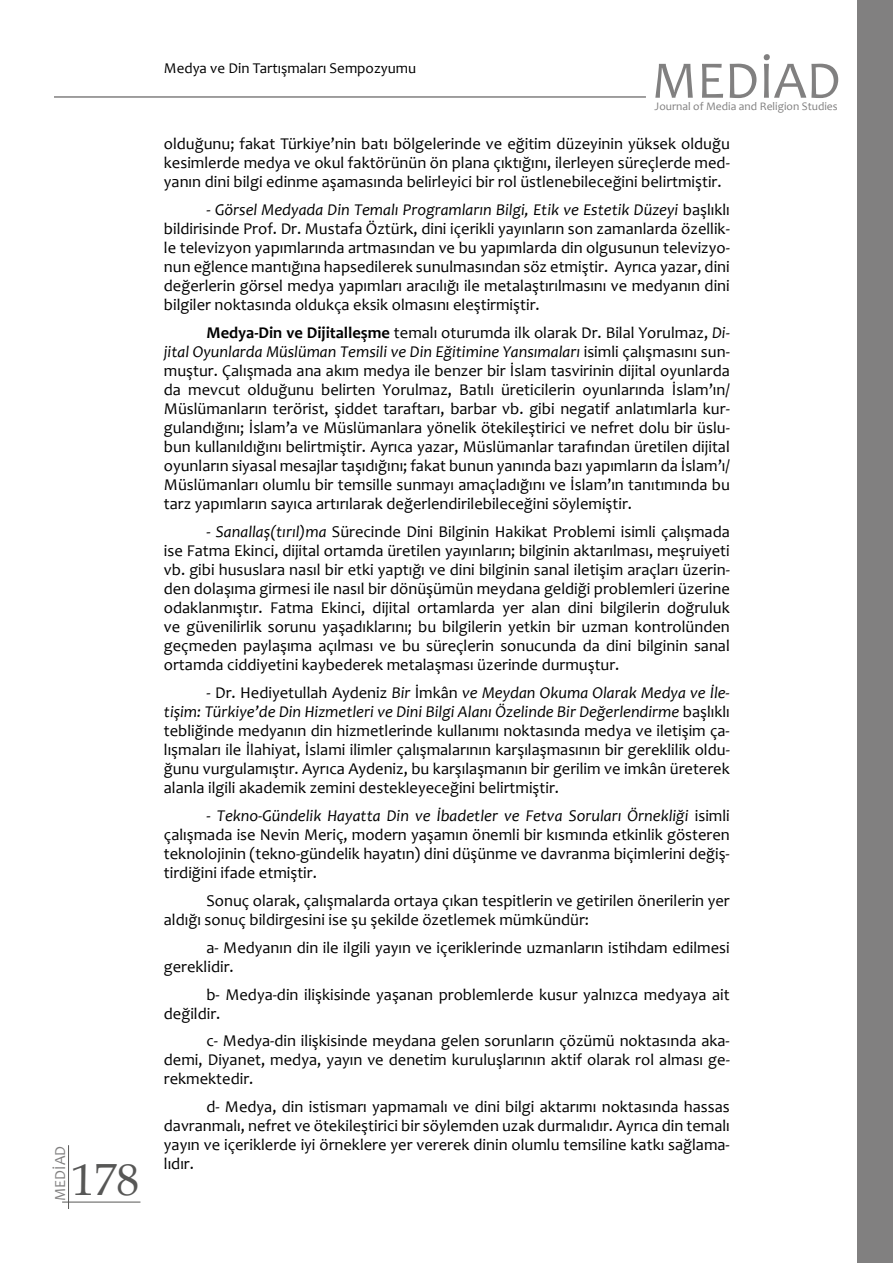
<style>
.page{position:relative;width:893px;height:1263px;background:#fff}
.page>*{position:absolute;margin:0;border:0;box-sizing:border-box;transform-origin:0 0}
.t1{font:53.25px "Candara";color:#818080}
.t2{font:45px "Book Antiqua";color:#575756}
.t3{font:16.5px/19px "Candara";color:#000;text-align:justify}
.t4{font:15.45px "Candara";color:#818080}
.t5{font:15px "Candara";color:#000}
.t6{font:11.55px "Candara";color:#818080}
.s1{font-style:italic}
.s2{font-weight:700}
</style>
<div class="page">
<hr style="left:68px;top:1145px;width:1px;height:64px;background:#575756">
<hr style="left:62px;top:1202px;width:78px;height:1px;background:#575756">
<hr style="left:54px;top:96px;width:592px;height:2px;background:#818080">
<div style="left:858px;top:0;width:35px;height:1263px;background:#818080"></div>
<p class="t4" style="left:50px;top:1201px;width:56px;rotate:-90deg">MEDİAD</p>
<h2 class="t2" style="left:72px;top:1148px;width:69px">178</h2>
<p class="t5" style="left:164px;top:58px;width:254px">Medya ve Din Tartışmaları Sempozyumu</p>
<h1 class="t1" style="left:652px;top:47px;width:191px">MEDİAD</h1>
<p class="t6" style="left:655px;top:99px;width:185px">Journal of Media and Religion Studies</p>
<p class="t3" style="left:164px;top:135px;width:567px">olduğunu; fakat Türkiye’nin batı bölgelerinde ve eğitim düzeyinin yüksek olduğu kesimlerde medya ve okul faktörünün ön plana çıktığını, ilerleyen süreçlerde med&shy;yanın dini bilgi edinme aşamasında belirleyici bir rol üstlenebileceğini belirtmiştir.</p>
<p class="t3" style="left:164px;top:200px;width:567px;text-indent:43px">- <span class="s1">Görsel Medyada Din Temalı Programların Bilgi, Etik ve Estetik Düzeyi</span> başlıklı bildirisinde Prof. Dr. Mustafa Öztürk, dini içerikli yayınların son zamanlarda özellik&shy;le televizyon yapımlarında artmasından ve bu yapımlarda din olgusunun televizyo&shy;nun eğlence mantığına hapsedilerek sunulmasından söz etmiştir. Ayrıca yazar, dini değerlerin görsel medya yapımları aracılığı ile metalaştırılmasını ve medyanın dini bilgiler noktasında oldukça eksik olmasını eleştirmiştir.</p>
<p class="t3" style="left:164px;top:323px;width:567px;text-indent:43px"><span class="s2">Medya-Din ve Dijitalleşme</span> temalı oturumda ilk olarak Dr. Bilal Yorulmaz, <span class="s1">Di&shy;jital Oyunlarda Müslüman Temsili ve Din Eğitimine Yansımaları</span> isimli çalışmasını sun&shy;muştur. Çalışmada ana akım medya ile benzer bir İslam tasvirinin dijital oyunlarda da mevcut olduğunu belirten Yorulmaz, Batılı üreticilerin oyunlarında İslam’ın/ Müslümanların terörist, şiddet taraftarı, barbar vb. gibi negatif anlatımlarla kur&shy;gulandığını; İslam’a ve Müslümanlara yönelik ötekileştirici ve nefret dolu bir üslu&shy;bun kullanıldığını belirtmiştir. Ayrıca yazar, Müslümanlar tarafından üretilen dijital oyunların siyasal mesajlar taşıdığını; fakat bunun yanında bazı yapımların da İslam’ı/ Müslümanları olumlu bir temsille sunmayı amaçladığını ve İslam’ın tanıtımında bu tarz yapımların sayıca artırılarak değerlendirilebileceğini söylemiştir.</p>
<p class="t3" style="left:164px;top:522px;width:567px;text-indent:43px">- <span class="s1">Sanallaş(tırıl)ma</span> Sürecinde Dini Bilginin Hakikat Problemi isimli çalışmada ise Fatma Ekinci, dijital ortamda üretilen yayınların; bilginin aktarılması, meşruiyeti vb. gibi hususlara nasıl bir etki yaptığı ve dini bilginin sanal iletişim araçları üzerin&shy;den dolaşıma girmesi ile nasıl bir dönüşümün meydana geldiği problemleri üzerine odaklanmıştır. Fatma Ekinci, dijital ortamlarda yer alan dini bilgilerin doğruluk ve güvenilirlik sorunu yaşadıklarını; bu bilgilerin yetkin bir uzman kontrolünden geçmeden paylaşıma açılması ve bu süreçlerin sonucunda da dini bilginin sanal ortamda ciddiyetini kaybederek metalaşması üzerinde durmuştur.</p>
<p class="t3" style="left:164px;top:683px;width:567px;text-indent:43px">- Dr. Hediyetullah Aydeniz <span class="s1">Bir</span> İmkân <span class="s1">ve Meydan Okuma Olarak Medya ve İle&shy;tişim: Türkiye’de Din Hizmetleri ve Dini Bilgi Alanı Özelinde Bir Değerlendirme</span> başlıklı tebliğinde medyanın din hizmetlerinde kullanımı noktasında medya ve iletişim ça&shy;lışmaları ile İlahiyat, İslami ilimler çalışmalarının karşılaşmasının bir gereklilik oldu&shy;ğunu vurgulamıştır. Ayrıca Aydeniz, bu karşılaşmanın bir gerilim ve imkân üreterek alanla ilgili akademik zemini destekleyeceğini belirtmiştir.</p>
<p class="t3" style="left:164px;top:806px;width:567px;text-indent:43px">- <span class="s1">Tekno-Gündelik Hayatta Din ve İbadetler ve Fetva Soruları Örnekliği</span> isimli çalışmada ise Nevin Meriç, modern yaşamın önemli bir kısmında etkinlik gösteren teknolojinin (tekno-gündelik hayatın) dini düşünme ve davranma biçimlerini değiş&shy;tirdiğini ifade etmiştir.</p>
<p class="t3" style="left:164px;top:890px;width:567px;text-indent:43px">Sonuç olarak, çalışmalarda ortaya çıkan tespitlerin ve getirilen önerilerin yer aldığı sonuç bildirgesini ise şu şekilde özetlemek mümkündür:</p>
<p class="t3" style="left:164px;top:937px;width:567px;text-indent:43px">a- Medyanın din ile ilgili yayın ve içeriklerinde uzmanların istihdam edilmesi gereklidir.</p>
<p class="t3" style="left:164px;top:984px;width:567px;text-indent:43px">b- Medya-din ilişkisinde yaşanan problemlerde kusur yalnızca medyaya ait değildir.</p>
<p class="t3" style="left:164px;top:1031px;width:567px;text-indent:43px">c- Medya-din ilişkisinde meydana gelen sorunların çözümü noktasında aka&shy;demi, Diyanet, medya, yayın ve denetim kuruluşlarının aktif olarak rol alması ge&shy;rekmektedir.</p>
<p class="t3" style="left:164px;top:1097px;width:567px;text-indent:43px">d- Medya, din istismarı yapmamalı ve dini bilgi aktarımı noktasında hassas davranmalı, nefret ve ötekileştirici bir söylemden uzak durmalıdır. Ayrıca din temalı yayın ve içeriklerde iyi örneklere yer vererek dinin olumlu temsiline katkı sağlama&shy;lıdır.</p>
</div>
